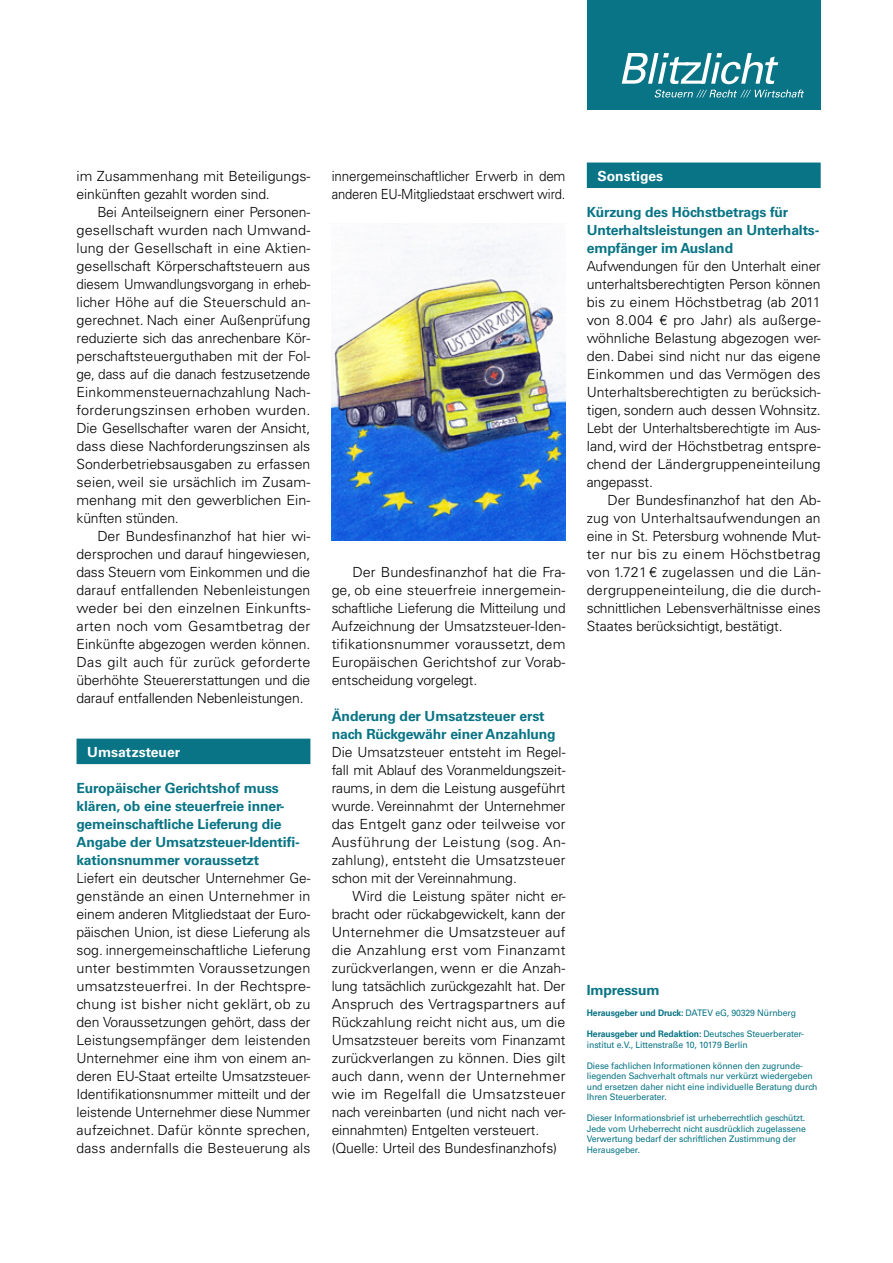
<style>
.page{position:relative;width:893px;height:1263px;background:#fff}
.page>*{position:absolute;margin:0;border:0;box-sizing:border-box;transform-origin:0 0}
.t1{font:300 13.95px/18px "Univers LT Std";color:#000;text-align:justify}
.t2{font:700 13.95px/18px "Univers LT Std";letter-spacing:-.01em;color:#087485}
.t3{font:300 13.95px/18px "Univers LT Std";color:#000;scale:.96 1}
.t4{font:700 13.95px "Univers LT Std";color:#fff}
.t5{font:9px/10.5px "Univers LT Std";letter-spacing:-.01em;color:#087485;scale:.96 1}
.s1{font-weight:700}
</style>
<div class="page">
<div style="left:587px;top:0;width:234px;height:110px;background:#087485"></div>
<svg style="left:622px;top:53px;width:156px;height:31px"></svg>
<svg style="left:655px;top:90px;width:149px;height:8px"></svg>
<div style="left:587px;top:163px;width:234px;height:25px;background:#087485"></div>
<div style="left:77px;top:739px;width:233px;height:25px;background:#087485"></div>
<img style="left:332px;top:227px;width:234px;height:314px">
<p class="t1" style="left:77px;top:167px;width:235px">im Zusammenhang mit Beteiligungs&shy;einkünften gezahlt worden sind.</p>
<p class="t1" style="left:77px;top:203px;width:235px;text-indent:21px">Bei Anteilseignern einer Personen&shy;gesellschaft wurden nach Umwand&shy;lung der Gesellschaft in eine Aktien&shy;gesellschaft Körperschaftsteuern aus diesem Umwandlungsvorgang in erheb&shy;licher Höhe auf die Steuerschuld an&shy;gerechnet. Nach einer Außenprüfung reduzierte sich das anrechenbare Kör&shy;perschaftsteuerguthaben mit der Fol&shy;ge, dass auf die danach festzusetzende Einkommensteuernachzahlung Nach&shy;forderungszinsen erhoben wurden.<br>Die Gesellschafter waren der Ansicht, dass diese Nachforderungszinsen als Sonderbetriebsausgaben zu erfassen seien, weil sie ursächlich im Zusam&shy;menhang mit den gewerblichen Ein&shy;künften stünden.</p>
<p class="t1" style="left:77px;top:527px;width:235px;text-indent:21px">Der Bundesfinanzhof hat hier wi&shy;dersprochen und darauf hingewiesen, dass Steuern vom Einkommen und die darauf entfallenden Nebenleistungen weder bei den einzelnen Einkunfts&shy;arten noch vom Gesamtbetrag der Einkünfte abgezogen werden können.<br>Das gilt auch für zurück geforderte überhöhte Steuererstattungen und die darauf entfallenden Nebenleistungen.</p>
<p class="t4" style="left:87px;top:743px;width:95px">Umsatzsteuer</p>
<p class="t2" style="left:77px;top:779px;width:225px">Europäischer Gerichtshof muss klären, ob eine steuerfreie inner&shy;gemeinschaftliche Lieferung die Angabe der Umsatzsteuer-Identifi&shy;kationsnummer voraussetzt</p>
<p class="t1" style="left:77px;top:869px;width:235px">Liefert ein deutscher Unternehmer Ge&shy;genstände an einen Unternehmer in einem anderen Mitgliedstaat der Euro&shy;päischen Union, ist diese Lieferung als sog. innergemeinschaftliche Lieferung unter bestimmten Voraussetzungen umsatzsteuerfrei. In der Rechtspre&shy;chung ist bisher nicht geklärt, ob zu den Voraussetzungen gehört, dass der Leistungsempfänger dem leistenden Unternehmer eine ihm von einem an&shy;deren EU-Staat erteilte Umsatzsteuer-Identifikationsnummer mitteilt und der leistende Unternehmer diese Nummer aufzeichnet. Dafür könnte sprechen, dass andernfalls die Besteuerung als</p>
<p class="t3" style="left:332px;top:167px;width:245px">innergemeinschaftlicher Erwerb in dem anderen EU-Mitgliedstaat erschwert wird.</p>
<p class="t1" style="left:332px;top:563px;width:235px;text-indent:21px">Der Bundesfinanzhof hat die Fra&shy;ge, ob eine steuerfreie innergemein&shy;schaftliche Lieferung die Mitteilung und Aufzeichnung der Umsatzsteuer-Iden&shy;tifikationsnummer voraussetzt, dem Europäischen Gerichtshof zur Vorab&shy;entscheidung vorgelegt.</p>
<p class="t2" style="left:332px;top:707px;width:226px">Änderung der Umsatzsteuer erst nach Rückgewähr einer Anzahlung</p>
<p class="t1" style="left:332px;top:743px;width:235px">Die Umsatzsteuer entsteht im Regel&shy;fall mit Ablauf des Voranmeldungszeit&shy;raums, in dem die Leistung ausgeführt wurde. Vereinnahmt der Unternehmer das Entgelt ganz oder teilweise vor Ausführung der Leistung (sog. An&shy;zahlung), entsteht die Umsatzsteuer schon mit der Vereinnahmung.</p>
<p class="t1" style="left:332px;top:887px;width:235px;text-align:left;text-indent:21px">Wird die Leistung später nicht er&shy;bracht oder rückabgewickelt, kann der Unternehmer die Umsatzsteuer auf die Anzahlung erst vom Finanzamt zurückverlangen, wenn er die Anzah&shy;lung tatsächlich zurückgezahlt hat. Der Anspruch des Vertragspartners auf Rückzahlung reicht nicht aus, um die Umsatzsteuer bereits vom Finanzamt zurückverlangen zu können. Dies gilt auch dann, wenn der Unternehmer wie im Regelfall die Umsatzsteuer nach vereinbarten (und nicht nach ver&shy;einnahmten) Entgelten versteuert. (Quelle: Urteil des Bundesfinanzhofs)</p>
<p class="t4" style="left:597px;top:167px;width:67px">Sonstiges</p>
<p class="t2" style="left:587px;top:203px;width:234px">Kürzung des Höchstbetrags für<br>Unterhaltsleistungen an Unterhalts&shy;empfänger im Ausland</p>
<p class="t1" style="left:587px;top:257px;width:235px">Aufwendungen für den Unterhalt einer unterhaltsberechtigten Person können bis zu einem Höchstbetrag (ab 2011 von 8.004 € pro Jahr) als außerge&shy;wöhnliche Belastung abgezogen wer&shy;den. Dabei sind nicht nur das eigene Einkommen und das Vermögen des Unterhaltsberechtigten zu berücksich&shy;tigen, sondern auch dessen Wohnsitz.<br>Lebt der Unterhaltsberechtigte im Aus&shy;land, wird der Höchstbetrag entspre&shy;chend der Ländergruppeneinteilung angepasst.</p>
<p class="t1" style="left:587px;top:491px;width:235px;text-indent:21px">Der Bundesfinanzhof hat den Ab&shy;zug von Unterhaltsaufwendungen an eine in St. Petersburg wohnende Mut&shy;ter nur bis zu einem Höchstbetrag von 1.721 € zugelassen und die Län&shy;dergruppeneinteilung, die die durch&shy;schnittlichen Lebensverhältnisse eines Staates berücksichtigt, bestätigt.</p>
<p class="t2" style="left:587px;top:981px;width:74px">Impressum</p>
<p class="t5" style="left:587px;top:1008px;width:219px"><span class="s1">Herausgeber und Druck:</span> DATEV eG, 90329 Nürnberg</p>
<p class="t5" style="left:587px;top:1029px;width:228px"><span class="s1">Herausgeber und Redaktion:</span> Deutsches Steuerberater&shy;institut e.V., Littenstraße 10, 10179 Berlin</p>
<p class="t5" style="left:587px;top:1060px;width:242px">Diese fachlichen Informationen können den zugrunde&shy;liegenden Sachverhalt oftmals nur verkürzt wiedergeben und ersetzen daher nicht eine individuelle Beratung durch Ihren Steuerberater.</p>
<p class="t5" style="left:587px;top:1113px;width:230px">Dieser Informationsbrief ist urheberrechtlich geschützt.<br>Jede vom Urheberrecht nicht ausdrücklich zugelassene Verwertung bedarf der schriftlichen Zustimmung der Herausgeber.</p>
</div>
